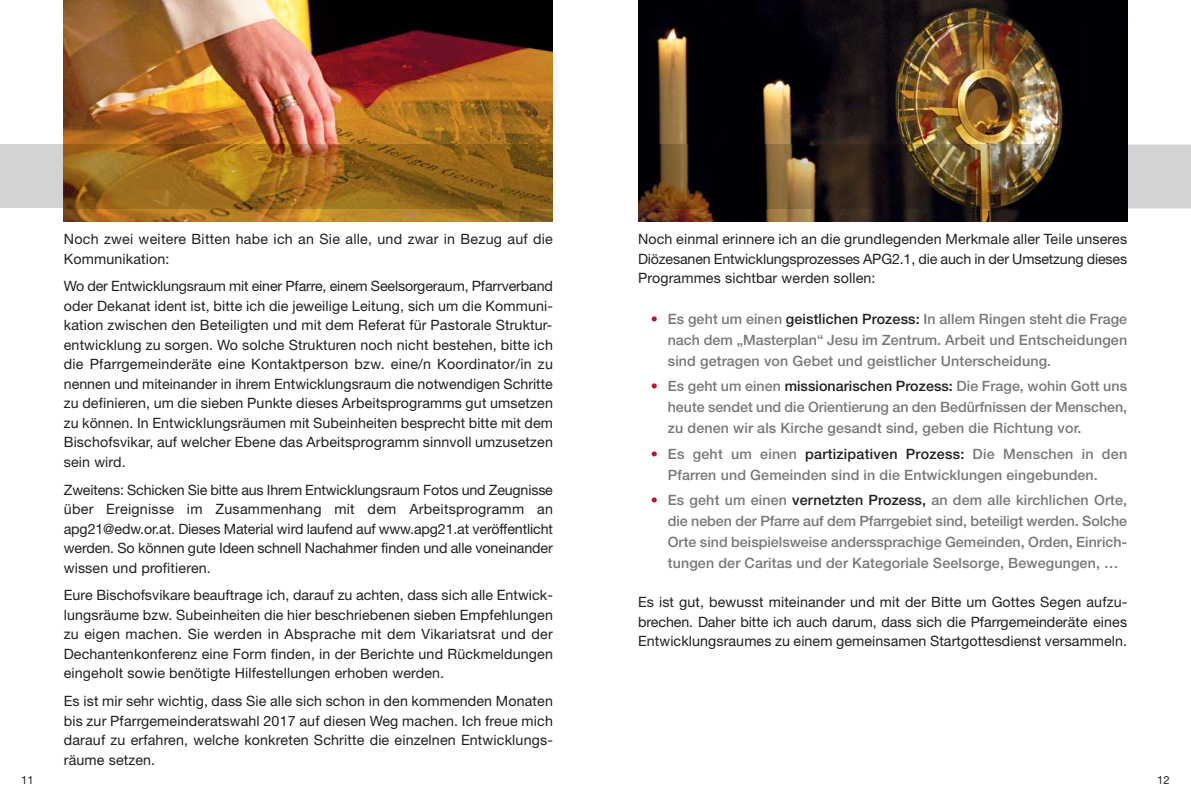
<style>
.page{position:relative;width:1191px;height:808px;background:#fff}
.page>*{position:absolute;margin:0;border:0;box-sizing:border-box;transform-origin:0 0}
.t1{font:14.25px/19.5px "Helvetica Neue LT Std";letter-spacing:.01em;color:#231f20;text-align:justify}
.t2{font:500 14.25px/21px "Helvetica Neue";letter-spacing:.01em;color:#77787b;text-align:justify}
.t3{font:11.25px "Helvetica Neue LT Std";color:#231f20}
.s1{color:#b71530}
.s2{color:#231f20}
</style>
<div class="page">
<img style="left:64px;top:0;width:489px;height:221px">
<div style="left:0;top:145px;width:64px;height:63px;background:#d1d3d4"></div>
<img style="left:64px;top:145px;width:489px;height:63px">
<img style="left:638px;top:0;width:489px;height:221px">
<div style="left:1127px;top:145px;width:64px;height:63px;background:#d1d3d4"></div>
<img style="left:638px;top:145px;width:489px;height:63px">
<p class="t1" style="left:64px;top:231px;width:490px">Noch zwei weitere Bitten habe ich an Sie alle, und zwar in Bezug auf die<br>Kommunikation:</p>
<p class="t1" style="left:64px;top:278px;width:491px">Wo der Entwicklungsraum mit einer Pfarre, einem Seelsorgeraum, Pfarrverband oder Dekanat ident ist, bitte ich die jeweilige Leitung, sich um die Kommuni&shy;kation zwischen den Beteiligten und mit dem Referat für Pastorale Struktur&shy;entwicklung zu sorgen. Wo solche Strukturen noch nicht bestehen, bitte ich die Pfarrgemeinderäte eine Kontaktperson bzw. eine/n Koordinator/in zu nennen und miteinander in ihrem Entwicklungsraum die notwendigen Schritte zu definieren, um die sieben Punkte dieses Arbeitsprogramms gut umsetzen zu können. In Entwicklungsräumen mit Subeinheiten besprecht bitte mit dem Bischofsvikar, auf welcher Ebene das Arbeitsprogramm sinnvoll umzusetzen sein wird.</p>
<p class="t1" style="left:64px;top:481px;width:490px">Zweitens: Schicken Sie bitte aus Ihrem Entwicklungsraum Fotos und Zeugnisse über Ereignisse im Zusammenhang mit dem Arbeitsprogramm an apg21@edw.or.at. Dieses Material wird laufend auf www.apg21.at veröffentlicht werden. So können gute Ideen schnell Nachahmer finden und alle voneinander wissen und profitieren.</p>
<p class="t1" style="left:64px;top:587px;width:490px">Eure Bischofsvikare beauftrage ich, darauf zu achten, dass sich alle Entwick&shy;lungsräume bzw. Subeinheiten die hier beschriebenen sieben Empfehlungen zu eigen machen. Sie werden in Absprache mit dem Vikariatsrat und der Dechantenkonferenz eine Form finden, in der Berichte und Rückmeldungen eingeholt sowie benötigte Hilfestellungen erhoben werden.</p>
<p class="t1" style="left:64px;top:693px;width:490px">Es ist mir sehr wichtig, dass Sie alle sich schon in den kommenden Monaten bis zur Pfarrgemeinderatswahl 2017 auf diesen Weg machen. Ich freue mich darauf zu erfahren, welche konkreten Schritte die einzelnen Entwicklungs&shy;räume setzen.</p>
<p class="t1" style="left:638px;top:231px;width:490px">Noch einmal erinnere ich an die grundlegenden Merkmale aller Teile unseres Diözesanen Entwicklungsprozesses APG2.1, die auch in der Umsetzung dieses Programmes sichtbar werden sollen:</p>
<p class="t2" style="left:668px;top:309px;width:461px;text-indent:-17px"><span class="s1">•</span> Es geht um einen <span class="s2">geistlichen Prozess:</span> In allem Ringen steht die Frage nach dem „Masterplan“ Jesu im Zentrum. Arbeit und Entscheidungen sind getragen von Gebet und geistlicher Unterscheidung.</p>
<p class="t2" style="left:668px;top:377px;width:461px;text-indent:-17px"><span class="s1">•</span> Es geht um einen <span class="s2">missionarischen Prozess:</span> Die Frage, wohin Gott uns heute sendet und die Orientierung an den Bedürfnissen der Menschen, zu denen wir als Kirche gesandt sind, geben die Richtung vor.</p>
<p class="t2" style="left:668px;top:444px;width:461px;text-indent:-17px"><span class="s1">•</span> Es geht um einen <span class="s2">partizipativen Prozess:</span> Die Menschen in den<br>Pfarren und Gemeinden sind in die Entwicklungen eingebunden.</p>
<p class="t2" style="left:668px;top:491px;width:461px;text-indent:-17px"><span class="s1">•</span> Es geht um einen <span class="s2">vernetzten Prozess,</span> an dem alle kirchlichen Orte, die neben der Pfarre auf dem Pfarrgebiet sind, beteiligt werden. Solche Orte sind beispielsweise anderssprachige Gemeinden, Orden, Einrich&shy;tungen der Caritas und der Kategoriale Seelsorge, Bewegungen, …</p>
<p class="t1" style="left:638px;top:594px;width:491px">Es ist gut, bewusst miteinander und mit der Bitte um Gottes Segen aufzu&shy;brechen. Daher bitte ich auch darum, dass sich die Pfarrgemeinderäte eines Entwicklungsraumes zu einem gemeinsamen Startgottesdienst versammeln.</p>
<p class="t3" style="left:21px;top:775px;width:14px">11</p>
<p class="t3" style="left:1157px;top:775px;width:14px">12</p>
</div>
